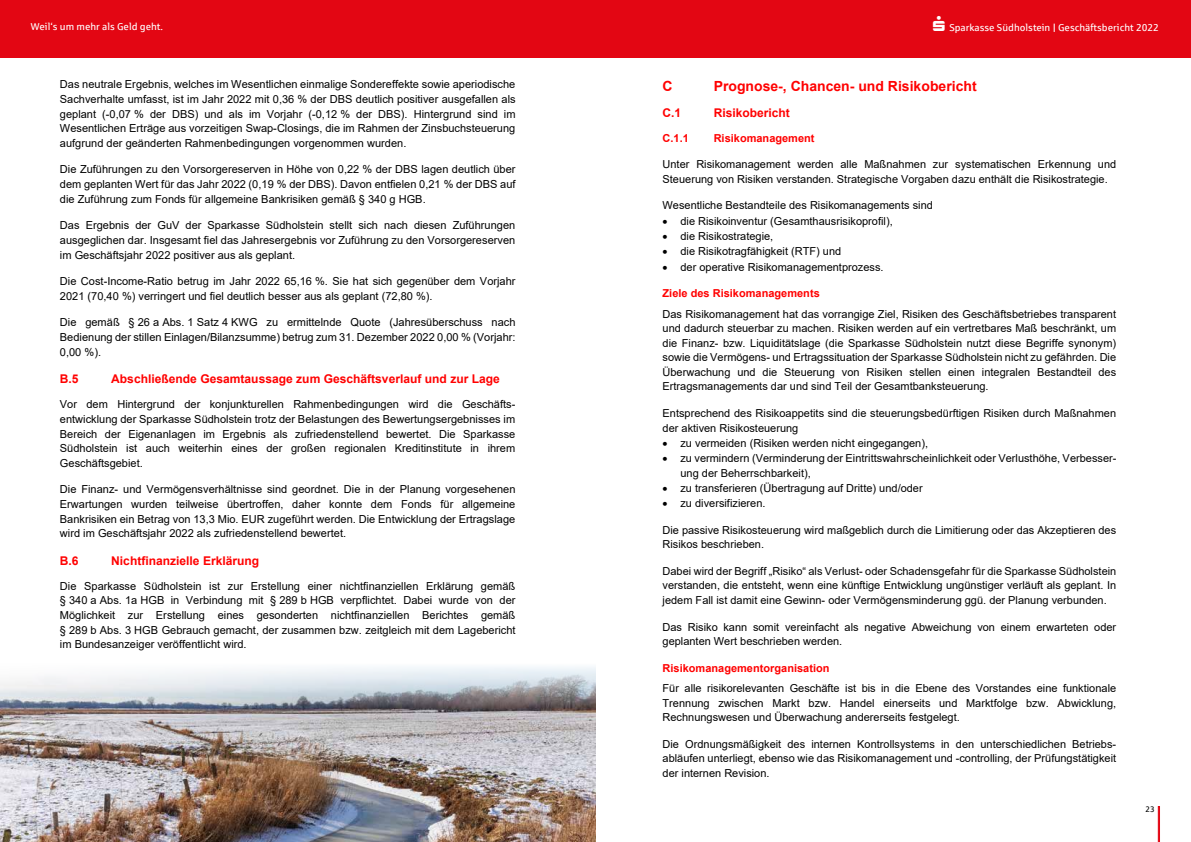
<style>
.page{position:relative;width:1191px;height:842px;background:#fff}
.page>*{position:absolute;margin:0;border:0;box-sizing:border-box;transform-origin:0 0}
.t1{font:700 14px "Arial";color:#f00}
.t2{font:700 12.1px "Arial";color:#f00}
.t3{font:700 12px "Arial";color:#f00}
.t4{font:11px/14.6px "Arial";color:#000;text-align:justify}
.t5{font:700 11px "Arial";color:#f00}
.t6{font:10px "Sparkasse Rg";color:#fff}
.t7{font:8px "Sparkasse Rg";color:#000}
.s1{font-weight:700}
</style>
<div class="page">
<div style="left:0;top:0;width:1191px;height:58px;background:#e30613"></div>
<svg style="left:1157px;top:806px;width:3px;height:36px"></svg>
<img style="left:0;top:667px;width:595px;height:175px">
<p class="t6" style="left:31px;top:21px;width:133px">Weil‘s um mehr als Geld geht.</p>
<p class="t4" style="left:60px;top:77px;width:457px">Das neutrale Ergebnis, welches im Wesentlichen einmalige Sondereffekte sowie aperiodische Sachverhalte umfasst, ist im Jahr 2022 mit 0,36 % der DBS deutlich positiver ausgefallen als geplant (-0,07 % der DBS) und als im Vorjahr (-0,12 % der DBS). Hintergrund sind im Wesentlichen Erträge aus vorzeitigen Swap-Closings, die im Rahmen der Zinsbuchsteuerung aufgrund der geänderten Rahmenbedingungen vorgenommen wurden.</p>
<p class="t4" style="left:60px;top:162px;width:457px">Die Zuführungen zu den Vorsorgereserven in Höhe von 0,22 % der DBS lagen deutlich über dem geplanten Wert für das Jahr 2022 (0,19 % der DBS). Davon entfielen 0,21 % der DBS auf die Zuführung zum Fonds für allgemeine Bankrisiken gemäß § 340 g HGB.</p>
<p class="t4" style="left:60px;top:218px;width:457px">Das Ergebnis der GuV der Sparkasse Südholstein stellt sich nach diesen Zuführungen ausgeglichen dar. Insgesamt fiel das Jahresergebnis vor Zuführung zu den Vorsorgereserven im Geschäftsjahr 2022 positiver aus als geplant.</p>
<p class="t4" style="left:60px;top:274px;width:457px">Die Cost-Income-Ratio betrug im Jahr 2022 65,16 %. Sie hat sich gegenüber dem Vorjahr<br>2021 (70,40 %) verringert und fiel deutlich besser aus als geplant (72,80 %).</p>
<p class="t4" style="left:60px;top:315px;width:457px">Die gemäß § 26 a Abs. 1 Satz 4 KWG zu ermittelnde Quote (Jahresüberschuss nach Bedienung der stillen Einlagen/Bilanzsumme) betrug zum 31. Dezember 2022 0,00 % (Vorjahr:<br>0,00 %).</p>
<p class="t2" style="left:60px;top:371px;width:20px">B.5</p>
<p class="t2" style="left:111px;top:371px;width:390px">Abschließende Gesamtaussage zum Geschäftsverlauf und zur Lage</p>
<p class="t4" style="left:60px;top:397px;width:457px">Vor dem Hintergrund der konjunkturellen Rahmenbedingungen wird die Geschäfts&shy;entwicklung der Sparkasse Südholstein trotz der Belastungen des Bewertungsergebnisses im Bereich der Eigenanlagen im Ergebnis als zufriedenstellend bewertet. Die Sparkasse Südholstein ist auch weiterhin eines der großen regionalen Kreditinstitute in ihrem Geschäftsgebiet.</p>
<p class="t4" style="left:60px;top:482px;width:457px">Die Finanz- und Vermögensverhältnisse sind geordnet. Die in der Planung vorgesehenen Erwartungen wurden teilweise übertroffen, daher konnte dem Fonds für allgemeine Bankrisiken ein Betrag von 13,3 Mio. EUR zugeführt werden. Die Entwicklung der Ertragslage wird im Geschäftsjahr 2022 als zufriedenstellend bewertet.</p>
<p class="t2" style="left:60px;top:552px;width:20px">B.6</p>
<p class="t2" style="left:111px;top:552px;width:150px">Nichtfinanzielle Erklärung</p>
<p class="t4" style="left:60px;top:579px;width:457px">Die Sparkasse Südholstein ist zur Erstellung einer nichtfinanziellen Erklärung gemäß § 340 a Abs. 1a HGB in Verbindung mit § 289 b HGB verpflichtet. Dabei wurde von der Möglichkeit zur Erstellung eines gesonderten nichtfinanziellen Berichtes gemäß § 289 b Abs. 3 HGB Gebrauch gemacht, der zusammen bzw. zeitgleich mit dem Lagebericht im Bundesanzeiger veröffentlicht wird.</p>
<p class="t6" style="left:949px;top:21px;width:211px">Sparkasse Südholstein <span class="s1">|</span> Geschäftsbericht 2022</p>
<p class="t1" style="left:662px;top:76px;width:12px">C</p>
<p class="t1" style="left:713px;top:76px;width:264px">Prognose-, Chancen- und Risikobericht</p>
<p class="t3" style="left:662px;top:105px;width:20px">C.1</p>
<p class="t3" style="left:713px;top:105px;width:78px">Risikobericht</p>
<p class="t5" style="left:662px;top:130px;width:28px">C.1.1</p>
<p class="t5" style="left:713px;top:130px;width:102px">Risikomanagement</p>
<p class="t4" style="left:662px;top:157px;width:455px">Unter Risikomanagement werden alle Maßnahmen zur systematischen Erkennung und<br>Steuerung von Risiken verstanden. Strategische Vorgaben dazu enthält die Risikostrategie.</p>
<p class="t4" style="left:662px;top:198px;width:272px">Wesentliche Bestandteile des Risikomanagements sind</p>
<p class="t4" style="left:662px;top:213px;width:232px">• die Risikoinventur (Gesamthausrisikoprofil),</p>
<p class="t4" style="left:662px;top:229px;width:112px">• die Risikostrategie,</p>
<p class="t4" style="left:662px;top:244px;width:180px">• die Risikotragfähigkeit (RTF) und</p>
<p class="t4" style="left:662px;top:259px;width:222px">• der operative Risikomanagementprozess.</p>
<p class="t5" style="left:662px;top:285px;width:159px">Ziele des Risikomanagements</p>
<p class="t4" style="left:662px;top:306px;width:455px">Das Risikomanagement hat das vorrangige Ziel, Risiken des Geschäftsbetriebes transparent und dadurch steuerbar zu machen. Risiken werden auf ein vertretbares Maß beschränkt, um die Finanz- bzw. Liquiditätslage (die Sparkasse Südholstein nutzt diese Begriffe synonym) sowie die Vermögens- und Ertragssituation der Sparkasse Südholstein nicht zu gefährden. Die Überwachung und die Steuerung von Risiken stellen einen integralen Bestandteil des Ertragsmanagements dar und sind Teil der Gesamtbanksteuerung.</p>
<p class="t4" style="left:662px;top:406px;width:455px">Entsprechend des Risikoappetits sind die steuerungsbedürftigen Risiken durch Maßnahmen der aktiven Risikosteuerung</p>
<p class="t4" style="left:662px;top:436px;width:267px">• zu vermeiden (Risiken werden nicht eingegangen),</p>
<p class="t4" style="left:680px;top:451px;width:437px;text-indent:-18px">• zu vermindern (Verminderung der Eintrittswahrscheinlichkeit oder Verlusthöhe, Verbesser&shy;ung der Beherrschbarkeit),</p>
<p class="t4" style="left:662px;top:481px;width:262px">• zu transferieren (Übertragung auf Dritte) und/oder</p>
<p class="t4" style="left:662px;top:496px;width:104px">• zu diversifizieren.</p>
<p class="t4" style="left:662px;top:522px;width:455px">Die passive Risikosteuerung wird maßgeblich durch die Limitierung oder das Akzeptieren des<br>Risikos beschrieben.</p>
<p class="t4" style="left:662px;top:564px;width:455px">Dabei wird der Begriff „Risiko“ als Verlust- oder Schadensgefahr für die Sparkasse Südholstein verstanden, die entsteht, wenn eine künftige Entwicklung ungünstiger verläuft als geplant. In jedem Fall ist damit eine Gewinn- oder Vermögensminderung ggü. der Planung verbunden.</p>
<p class="t4" style="left:662px;top:619px;width:455px">Das Risiko kann somit vereinfacht als negative Abweichung von einem erwarteten oder geplanten Wert beschrieben werden.</p>
<p class="t5" style="left:662px;top:660px;width:168px">Risikomanagementorganisation</p>
<p class="t4" style="left:662px;top:681px;width:455px">Für alle risikorelevanten Geschäfte ist bis in die Ebene des Vorstandes eine funktionale Trennung zwischen Markt bzw. Handel einerseits und Marktfolge bzw. Abwicklung, Rechnungswesen und Überwachung andererseits festgelegt.</p>
<p class="t4" style="left:662px;top:737px;width:455px">Die Ordnungsmäßigkeit des internen Kontrollsystems in den unterschiedlichen Betriebs&shy;abläufen unterliegt, ebenso wie das Risikomanagement und -controlling, der Prüfungstätigkeit der internen Revision.</p>
<p class="t7" style="left:1145px;top:804px;width:11px">23</p>
</div>
